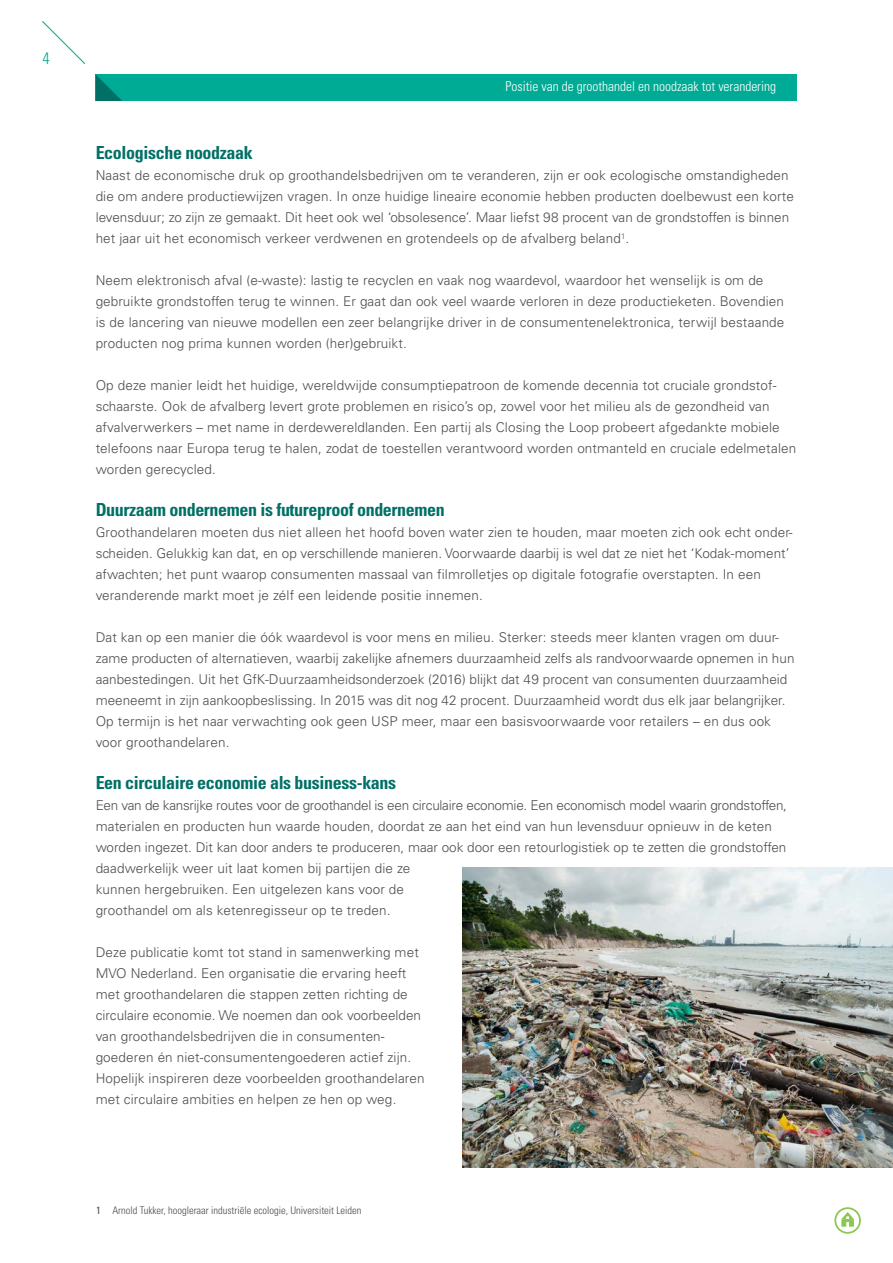
<style>
.page{position:relative;width:893px;height:1263px;background:#fff}
.page>*{position:absolute;margin:0;border:0;box-sizing:border-box;transform-origin:0 0}
.t1{font:700 condensed 18px "Univers LT Std";letter-spacing:-.02em;color:#007066}
.t2{font:300 condensed 16.5px "Univers LT Std";color:#00ab95}
.t3{font:300 13.5px/21px "Univers LT Std";letter-spacing:.01em;color:#4d4d4f}
.t4{font:300 condensed 13.5px "Univers LT Std";color:#fff}
.t5{font:300 condensed 10.5px "Univers LT Std";color:#4d4d4f}
.s1{font-weight:400;color:#fff}
.s2{font-weight:400}
</style>
<div class="page">
<img style="left:462px;top:867px;width:431px;height:300px">
<svg style="left:42px;top:21px;width:44px;height:43px"></svg>
<div style="left:96px;top:74px;width:701px;height:27px;background:#00ab95"></div>
<svg style="left:96px;top:75px;width:26px;height:26px"></svg>
<svg style="left:841px;top:1212px;width:13px;height:15px"></svg>
<div style="left:834px;top:1207px;width:27px;height:27px;border:2px solid #8bc751;border-radius:50%"></div>
<p class="t2" style="left:42px;top:48px;width:9px">4</p>
<p class="t4" style="left:505px;top:78px;width:272px">Positie van de groothandel en noodzaak tot verandering</p>
<h1 class="t1" style="left:96px;top:142px;width:159px">Ecologische noodzaak</h1>
<p class="t3" style="left:96px;top:165px;width:700px">Naast de economische druk op groothandelsbedrijven om te veranderen, zijn er ook ecologische omstandigheden die om andere productiewijzen vragen. In onze huidige lineaire economie hebben producten doelbewust een korte levensduur; zo zijn ze gemaakt. Dit heet ook wel ‘obsolesence’. Maar liefst 98 procent van de grondstoffen is binnen het jaar uit het economisch verkeer verdwenen en grotendeels op de afvalberg beland<sup>1</sup>.</p>
<p class="t3" style="left:96px;top:270px;width:690px">Neem elektronisch afval (e-waste): lastig te recyclen en vaak nog waardevol, waardoor het wenselijk is om de gebruikte grondstoffen terug te winnen. Er gaat dan ook veel waarde verloren in deze productieketen. Bovendien is de lancering van nieuwe modellen een zeer belangrijke driver in de consumentenelektronica, terwijl bestaande producten nog prima kunnen worden (her)gebruikt.</p>
<p class="t3" style="left:96px;top:375px;width:702px">Op deze manier leidt het huidige, wereldwijde consumptiepatroon de komende decennia tot cruciale grondstof&shy;schaarste. Ook de afvalberg levert grote problemen en risico’s op, zowel voor het milieu als de gezondheid van afvalverwerkers – met name in derdewereldlanden. Een partij als Closing the Loop probeert afgedankte mobiele telefoons naar Europa terug te halen, zodat de toestellen verantwoord worden ontmanteld en cruciale edelmetalen worden gerecycled.</p>
<h1 class="t1" style="left:96px;top:499px;width:351px">Duurzaam ondernemen is futureproof ondernemen</h1>
<p class="t3" style="left:96px;top:522px;width:698px">Groothandelaren moeten dus niet alleen het hoofd boven water zien te houden, maar moeten zich ook echt onder&shy;scheiden. Gelukkig kan dat, en op verschillende manieren. Voorwaarde daarbij is wel dat ze niet het ‘Kodak-moment’ afwachten; het punt waarop consumenten massaal van filmrolletjes op digitale fotografie overstapten. In een veranderende markt moet je zélf een leidende positie innemen.</p>
<p class="t3" style="left:96px;top:627px;width:700px">Dat kan op een manier die óók waardevol is voor mens en milieu. Sterker: steeds meer klanten vragen om duur&shy;zame producten of alternatieven, waarbij zakelijke afnemers duurzaamheid zelfs als randvoorwaarde opnemen in hun aanbestedingen. Uit het GfK-Duurzaamheidsonderzoek (2016) blijkt dat 49 procent van consumenten duurzaamheid meeneemt in zijn aankoopbeslissing. In 2015 was dit nog 42 procent. Duurzaamheid wordt dus elk jaar belangrijker.<br>Op termijn is het naar verwachting ook geen USP meer, maar een basisvoorwaarde voor retailers – en dus ook voor groothandelaren.</p>
<h1 class="t1" style="left:96px;top:772px;width:302px">Een circulaire economie als business-kans</h1>
<p class="t3" style="left:96px;top:795px;width:693px">Een van de kansrijke routes voor de groothandel is een circulaire economie. Een economisch model waarin grondstoffen, materialen en producten hun waarde houden, doordat ze aan het eind van hun levensduur opnieuw in de keten worden ingezet. Dit kan door anders te produceren, maar ook door een retourlogistiek op te zetten die grondstoffen daadwerkelijk weer uit laat komen bij partijen die ze<br>kunnen hergebruiken. Een uitgelezen kans voor de<br>groothandel om als ketenregisseur op te treden.</p>
<p class="t3" style="left:96px;top:942px;width:330px">Deze publicatie komt tot stand in samenwerking met MVO Nederland. Een organisatie die ervaring heeft met groothandelaren die stappen zetten richting de circulaire economie. We noemen dan ook voorbeelden van groothandelsbedrijven die in consumenten&shy;goederen én niet-consumentengoederen actief zijn.<br>Hopelijk inspireren deze voorbeelden groothandelaren met circulaire ambities en helpen ze hen op weg.</p>
<p class="t5" style="left:79px;top:1204px;width:284px"><span class="s1">•</span> <span class="s2">1</span> Arnold Tukker, hoogleraar industriële ecologie, Universiteit Leiden</p>
</div>
